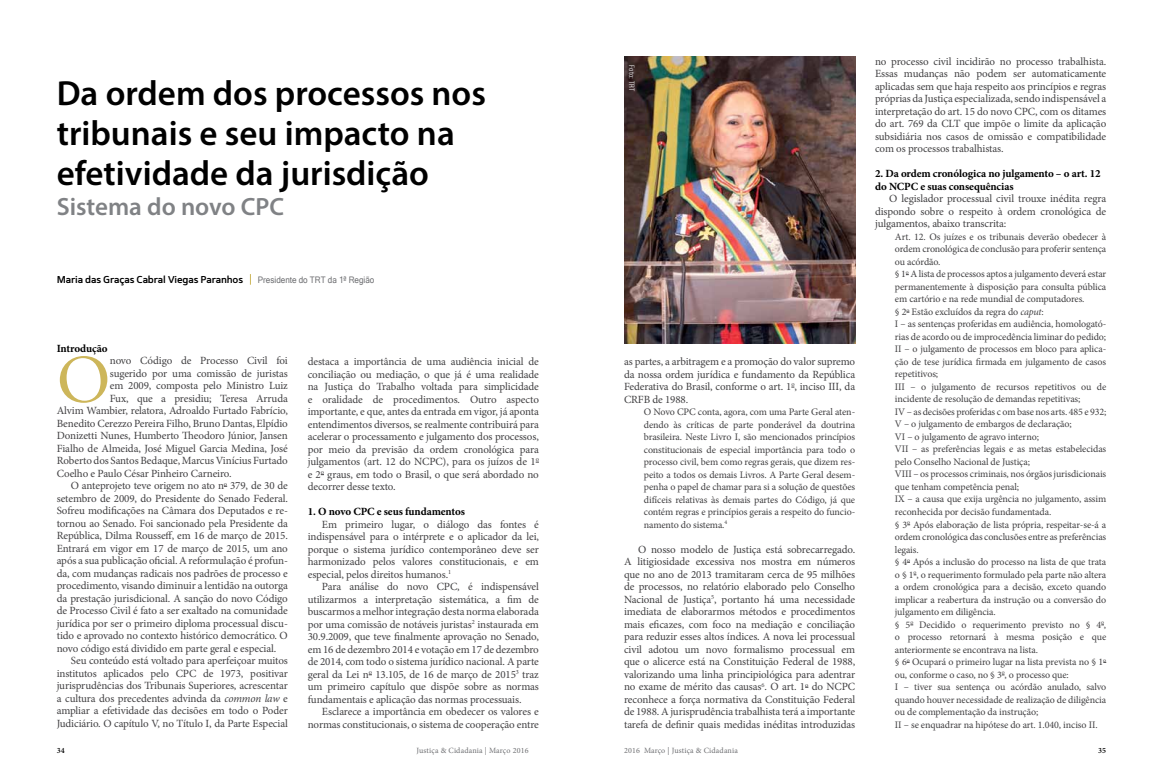
<style>
.page{position:relative;width:1163px;height:780px;background:#fff}
.page>*{position:absolute;margin:0;border:0;box-sizing:border-box;transform-origin:0 0}
.t1{font:67.6px "Adobe Garamond Pro";color:#cdb65a}
.t2{font:600 35px/40px "Myriad Pro";color:#000}
.t3{font:600 25px "Myriad Pro";color:#808285}
.t4{font:11px/12.5px "Minion Pro";letter-spacing:-.01em;color:#414042;text-align:justify}
.t5{font:700 11px/12.5px "Minion Pro";letter-spacing:-.01em;color:#000}
.t6{font:10px/12.5px "Minion Pro";letter-spacing:-.01em;color:#414042;text-align:justify}
.t7{font:600 10px "Mentone";letter-spacing:-.015em;color:#000}
.t8{font:9px "Microsoft Sans Serif";color:#6d6e71;scale:.9 1}
.t9{font:8px "Minion Pro";letter-spacing:.02em;color:#6d6e71}
.t10{font:600 8px "Minion Pro";color:#000}
.t11{font:300 condensed 7.5px "Zurich BT";letter-spacing:.015em;color:#fff}
.s1{font-style:italic}
</style>
<div class="page">
<img style="left:624px;top:57px;width:231px;height:286px">
<h2 class="t2" style="left:57px;top:72px;width:430px">Da ordem dos processos nos tribunais e seu impacto na efetividade da jurisdição</h2>
<h3 class="t3" style="left:57px;top:190px;width:229px">Sistema do novo CPC</h3>
<p class="t7" style="left:57px;top:273px;width:188px">Maria das Graças Cabral Viegas Paranhos</p>
<p class="t8" style="left:258px;top:274px;width:131px">Presidente do TRT da 1ª Região</p>
<p class="t5" style="left:57px;top:342px;width:52px">Introdução</p>
<h1 class="t1" style="left:57px;top:339px;width:55px">O</h1>
<p class="t4" style="left:110px;top:354px;width:180px">novo Código de Processo Civil foi</p>
<p class="t4" style="left:110px;top:367px;width:179px">sugerido por uma comissão de juristas</p>
<p class="t4" style="left:110px;top:379px;width:179px">em 2009, composta pelo Ministro Luiz</p>
<p class="t4" style="left:110px;top:392px;width:179px">Fux, que a presidiu; Teresa Arruda</p>
<p class="t4" style="left:57px;top:404px;width:232px">Alvim Wambier, relatora, Adroaldo Furtado Fabrício,</p>
<p class="t4" style="left:57px;top:417px;width:233px">Benedito Cerezzo Pereira Filho, Bruno Dantas, Elpídio</p>
<p class="t4" style="left:57px;top:429px;width:233px">Donizetti Nunes, Humberto Theodoro Júnior, Jansen</p>
<p class="t4" style="left:57px;top:442px;width:233px">Fialho de Almeida, José Miguel Garcia Medina, José</p>
<p class="t4" style="left:57px;top:454px;width:233px">Roberto dos Santos Bedaque, Marcus Vinícius Furtado</p>
<p class="t4" style="left:57px;top:467px;width:176px">Coelho e Paulo César Pinheiro Carneiro.</p>
<p class="t4" style="left:71px;top:479px;width:218px">O anteprojeto teve origem no ato n<sup>o</sup> 379, de 30 de</p>
<p class="t4" style="left:57px;top:492px;width:233px">setembro de 2009, do Presidente do Senado Federal.</p>
<p class="t4" style="left:57px;top:504px;width:233px">Sofreu modificações na Câmara dos Deputados e re-</p>
<p class="t4" style="left:57px;top:517px;width:233px">tornou ao Senado. Foi sancionado pela Presidente da</p>
<p class="t4" style="left:57px;top:529px;width:233px">República, Dilma Rousseff, em 16 de março de 2015.</p>
<p class="t4" style="left:57px;top:542px;width:232px">Entrará em vigor em 17 de março de 2015, um ano</p>
<p class="t4" style="left:57px;top:554px;width:233px">após a sua publicação oficial. A reformulação é profun-</p>
<p class="t4" style="left:57px;top:567px;width:233px">da, com mudanças radicais nos padrões de processo e</p>
<p class="t4" style="left:57px;top:579px;width:233px">procedimento, visando diminuir a lentidão na outorga</p>
<p class="t4" style="left:57px;top:592px;width:232px">da prestação jurisdicional. A sanção do novo Código</p>
<p class="t4" style="left:57px;top:604px;width:233px">de Processo Civil é fato a ser exaltado na comunidade</p>
<p class="t4" style="left:57px;top:617px;width:233px">jurídica por ser o primeiro diploma processual discu-</p>
<p class="t4" style="left:57px;top:629px;width:232px">tido e aprovado no contexto histórico democrático. O</p>
<p class="t4" style="left:57px;top:642px;width:221px">novo código está dividido em parte geral e especial.</p>
<p class="t4" style="left:71px;top:654px;width:218px">Seu conteúdo está voltado para aperfeiçoar muitos</p>
<p class="t4" style="left:57px;top:667px;width:233px">institutos aplicados pelo CPC de 1973, positivar</p>
<p class="t4" style="left:57px;top:679px;width:233px">jurisprudências dos Tribunais Superiores, acrescentar</p>
<p class="t4" style="left:57px;top:692px;width:233px">a cultura dos precedentes advinda da <span class="s1">common law</span> e</p>
<p class="t4" style="left:57px;top:704px;width:233px">ampliar a efetividade das decisões em todo o Poder</p>
<p class="t4" style="left:57px;top:717px;width:233px">Judiciário. O capítulo V, no Título I, da Parte Especial</p>
<p class="t4" style="left:308px;top:355px;width:233px">destaca a importância de uma audiência inicial de conciliação ou mediação, o que já é uma realidade na Justiça do Trabalho voltada para simplicidade e oralidade de procedimentos. Outro aspecto importante, e que, antes da entrada em vigor, já aponta entendimentos diversos, se realmente contribuirá para acelerar o processamento e julgamento dos processos, por meio da previsão da ordem cronológica para julgamentos (art. 12 do NCPC), para os juízos de 1<sup>o </sup>e 2<sup>o</sup> graus, em todo o Brasil, o que será abordado no decorrer desse texto.</p>
<p class="t5" style="left:308px;top:505px;width:159px">1. O novo CPC e seus fundamentos</p>
<p class="t4" style="left:308px;top:518px;width:233px;text-indent:14px">Em primeiro lugar, o diálogo das fontes é indispensável para o intérprete e o aplicador da lei, porque o sistema jurídico contemporâneo deve ser harmonizado pelos valores constitucionais, e em especial, pelos direitos humanos.<sup>1</sup></p>
<p class="t4" style="left:308px;top:580px;width:233px;text-indent:14px">Para análise do novo CPC, é indispensável utilizarmos a interpretação sistemática, a fim de buscarmos a melhor integração desta norma elaborada por uma comissão de notáveis juristas<sup>2</sup> instaurada em 30.9.2009, que teve finalmente aprovação no Senado, em 16 de dezembro 2014 e votação em 17 de dezembro de 2014, com todo o sistema jurídico nacional. A parte geral da Lei n<sup>o</sup> 13.105, de 16 de março de 2015<sup>3</sup> traz um primeiro capítulo que dispõe sobre as normas fundamentais e aplicação das normas processuais.</p>
<p class="t4" style="left:308px;top:705px;width:232px;text-align:right">Esclarece a importância em obedecer os valores e normas constitucionais, o sistema de cooperação entre</p>
<p class="t11" style="left:636px;top:65px;width:28px;rotate:90deg">Foto: TRT</p>
<p class="t4" style="left:624px;top:355px;width:233px">as partes, a arbitragem e a promoção do valor supremo da nossa ordem jurídica e fundamento da República Federativa do Brasil, conforme o art. 1<sup>o</sup>, inciso III, da CRFB de 1988.</p>
<p class="t6" style="left:643px;top:405px;width:213px">O Novo CPC conta, agora, com uma Parte Geral aten&shy;dendo às críticas de parte ponderável da doutrina brasileira. Neste Livro I, são mencionados princípios constitucionais de especial importância para todo o processo civil, bem como regras gerais, que dizem res&shy;peito a todos os demais Livros. A Parte Geral desem&shy;penha o papel de chamar para si a solução de questões difíceis relativas às demais partes do Código, já que contém regras e princípios gerais a respeito do funcio&shy;namento do sistema.<sup>4</sup></p>
<p class="t4" style="left:624px;top:543px;width:233px;text-indent:14px">O nosso modelo de Justiça está sobrecarregado.<br>A litigiosidade excessiva nos mostra em números que no ano de 2013 tramitaram cerca de 95 milhões de processos, no relatório elaborado pelo Conselho Nacional de Justiça<sup>5</sup>, portanto há uma necessidade imediata de elaborarmos métodos e procedimentos mais eficazes, com foco na mediação e conciliação para reduzir esses altos índices. A nova lei processual civil adotou um novo formalismo processual em que o alicerce está na Constituição Federal de 1988, valorizando uma linha principiológica para adentrar no exame de mérito das causas<sup>6</sup>. O art. 1<sup>o</sup> do NCPC reconhece a força normativa da Constituição Federal de 1988. A jurisprudência trabalhista terá a importante tarefa de definir quais medidas inéditas introduzidas</p>
<p class="t4" style="left:874px;top:55px;width:233px">no processo civil incidirão no processo trabalhista.<br>Essas mudanças não podem ser automaticamente aplicadas sem que haja respeito aos princípios e regras próprias da Justiça especializada, sendo indispensável a interpretação do art. 15 do novo CPC, com os ditames do art. 769 da CLT que impõe o limite da aplicação subsidiária nos casos de omissão e compatibilidade com os processos trabalhistas.</p>
<p class="t5" style="left:874px;top:167px;width:227px">2. Da ordem cronólogica no julgamento – o art. 12 do NCPC e suas consequências</p>
<p class="t4" style="left:874px;top:192px;width:233px;text-indent:14px">O legislador processual civil trouxe inédita regra dispondo sobre o respeito à ordem cronológica de julgamentos, abaixo transcrita:</p>
<p class="t6" style="left:894px;top:230px;width:213px;text-align:left">Art. 12. Os juízes e os tribunais deverão obedecer à ordem cronológica de conclusão para proferir sentença ou acórdão.<br>§ 1<sup>o</sup> A lista de processos aptos a julgamento deverá estar permanentemente à disposição para consulta pública em cartório e na rede mundial de computadores.<br>§ 2<sup>o</sup> Estão excluídos da regra do <span class="s1">caput</span>:<br>I – as sentenças proferidas em audiência, homologató&shy;rias de acordo ou de improcedência liminar do pedido; II – o julgamento de processos em bloco para aplica&shy;ção de tese jurídica firmada em julgamento de casos repetitivos;<br>III – o julgamento de recursos repetitivos ou de incidente de resolução de demandas repetitivas;<br>IV – as decisões proferidas c om base nos arts. 485 e 932; V – o julgamento de embargos de declaração;<br>VI – o julgamento de agravo interno;<br>VII – as preferências legais e as metas estabelecidas pelo Conselho Nacional de Justiça;<br>VIII – os processos criminais, nos órgãos jurisdicionais que tenham competência penal;<br>IX – a causa que exija urgência no julgamento, assim reconhecida por decisão fundamentada.<br>§ 3<sup>o</sup> Após elaboração de lista própria, respeitar-se-á a ordem cronológica das conclusões entre as preferências legais.<br>§ 4<sup>o</sup> Após a inclusão do processo na lista de que trata o § 1<sup>o</sup>, o requerimento formulado pela parte não altera a ordem cronológica para a decisão, exceto quando implicar a reabertura da instrução ou a conversão do julgamento em diligência.<br>§ 5<sup>o</sup> Decidido o requerimento previsto no § 4<sup>o</sup>, o processo retornará à mesma posição e que anteriormente se encontrava na lista.<br>§ 6<sup>o</sup> Ocupará o primeiro lugar na lista prevista no § 1<sup>o </sup>ou, conforme o caso, no § 3<sup>o</sup>, o processo que:<br>I – tiver sua sentença ou acórdão anulado, salvo quando houver necessidade de realização de diligência ou de complementação da instrução;<br>II – se enquadrar na hipótese do art. 1.040, inciso II.</p>
<p class="t10" style="left:57px;top:744px;width:10px">34</p>
<p class="t9" style="left:416px;top:745px;width:113px">Justiça &amp; Cidadania | Março 2016</p>
<p class="t9" style="left:624px;top:745px;width:115px">2016 Março | Justiça &amp; Cidadania</p>
<p class="t10" style="left:1097px;top:744px;width:10px">35</p>
</div>
